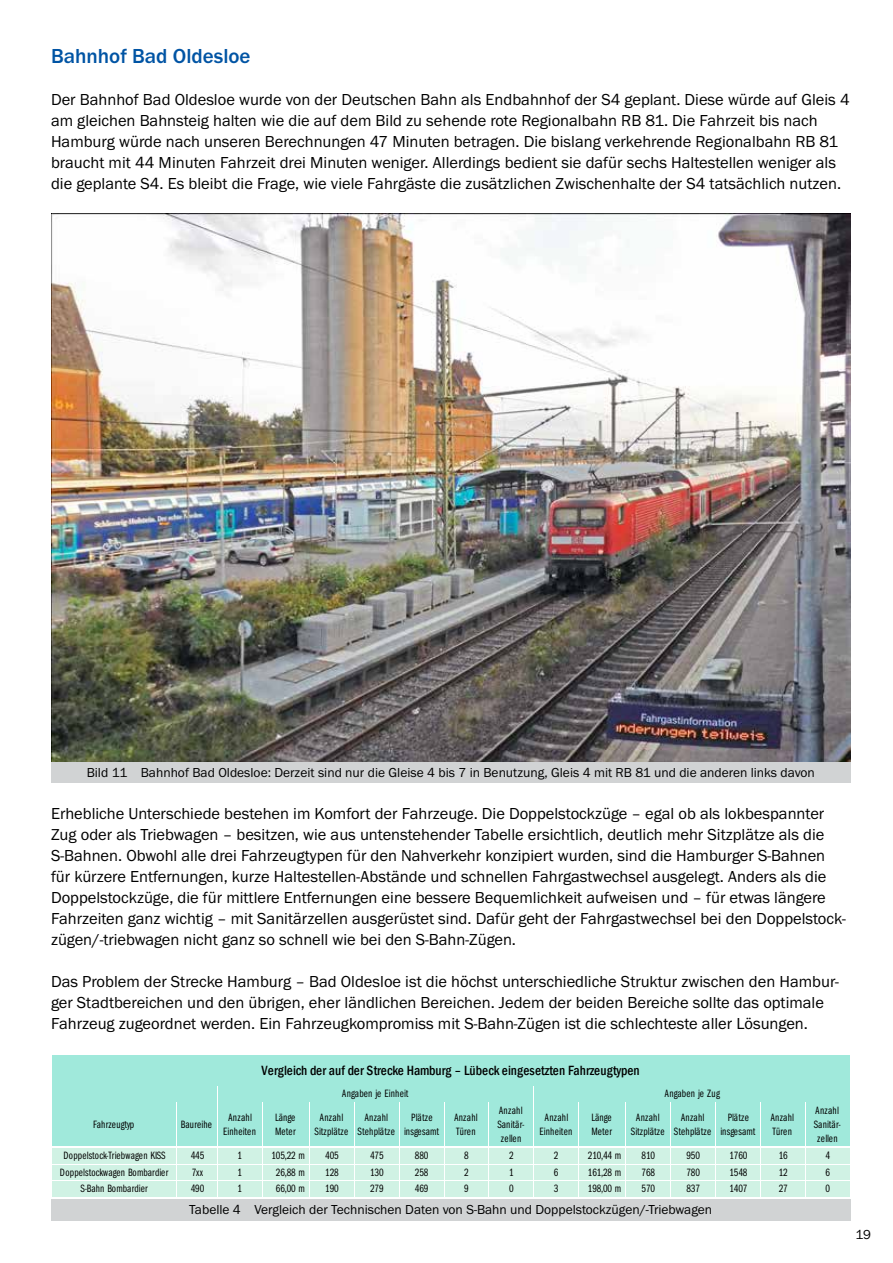
<style>
.page{position:relative;width:893px;height:1263px;background:#fff}
.page>*{position:absolute;margin:0;border:0;box-sizing:border-box;transform-origin:0 0}
.t1{font:500 21px "Franklin Gothic Itc T";color:#0054a4}
.t2{font:16.5px/21px "Franklin Gothic Itc T";color:#000}
.t3{font:500 condensed 13.8px "Franklin Gothic";color:#000}
.t4{font:13.5px "Franklin Gothic Itc T";color:#000}
.t5{font:10.95px/13.8px "Franklin Gothic Book Comp";letter-spacing:.01em;color:#000;text-align:center}
</style>
<div class="page">
<img style="left:51px;top:214px;width:799px;height:548px">
<div style="left:51px;top:762px;width:799px;height:21px;background:#d1d3d4"></div>
<div style="left:51px;top:1199px;width:799px;height:21px;background:#d1d3d4"></div>
<div style="left:52px;top:1055px;width:798px;height:91px;background:#a0e9db"></div>
<div style="left:52px;top:1147px;width:798px;height:51px;background:#d0f2e4"></div>
<hr style="left:176px;top:1102px;width:1px;height:44px;background:#fff">
<hr style="left:217px;top:1086px;width:1px;height:60px;background:#fff">
<hr style="left:262px;top:1102px;width:1px;height:44px;background:#fff">
<hr style="left:309px;top:1102px;width:1px;height:44px;background:#fff">
<hr style="left:354px;top:1102px;width:1px;height:44px;background:#fff">
<hr style="left:399px;top:1102px;width:1px;height:44px;background:#fff">
<hr style="left:444px;top:1102px;width:1px;height:44px;background:#fff">
<hr style="left:488px;top:1102px;width:1px;height:44px;background:#fff">
<hr style="left:533px;top:1086px;width:1px;height:60px;background:#fff">
<hr style="left:578px;top:1102px;width:1px;height:44px;background:#fff">
<hr style="left:625px;top:1102px;width:1px;height:44px;background:#fff">
<hr style="left:670px;top:1102px;width:1px;height:44px;background:#fff">
<hr style="left:715px;top:1102px;width:1px;height:44px;background:#fff">
<hr style="left:760px;top:1102px;width:1px;height:44px;background:#fff">
<hr style="left:805px;top:1102px;width:1px;height:44px;background:#fff">
<hr style="left:849px;top:1055px;width:1px;height:91px;background:#fff">
<hr style="left:849px;top:1148px;width:1px;height:50px;background:#fff">
<hr style="left:217px;top:1148px;width:1px;height:50px;background:#fff">
<hr style="left:533px;top:1148px;width:1px;height:50px;background:#fff">
<hr style="left:176px;top:1148px;width:1px;height:50px;background:#fff">
<hr style="left:262px;top:1148px;width:1px;height:50px;background:#fff">
<hr style="left:309px;top:1148px;width:1px;height:50px;background:#fff">
<hr style="left:354px;top:1148px;width:1px;height:50px;background:#fff">
<hr style="left:399px;top:1148px;width:1px;height:50px;background:#fff">
<hr style="left:444px;top:1148px;width:1px;height:50px;background:#fff">
<hr style="left:488px;top:1148px;width:1px;height:50px;background:#fff">
<hr style="left:578px;top:1148px;width:1px;height:50px;background:#fff">
<hr style="left:625px;top:1148px;width:1px;height:50px;background:#fff">
<hr style="left:670px;top:1148px;width:1px;height:50px;background:#fff">
<hr style="left:715px;top:1148px;width:1px;height:50px;background:#fff">
<hr style="left:760px;top:1148px;width:1px;height:50px;background:#fff">
<hr style="left:805px;top:1148px;width:1px;height:50px;background:#fff">
<hr style="left:52px;top:1145px;width:798px;height:1px;background:#fff">
<hr style="left:52px;top:1147px;width:798px;height:1px;background:#fff">
<hr style="left:52px;top:1164px;width:798px;height:1px;background:#fff">
<hr style="left:52px;top:1180px;width:798px;height:1px;background:#fff">
<hr style="left:52px;top:1197px;width:798px;height:1px;background:#fff">
<p class="t1" style="left:51px;top:43px;width:201px">Bahnhof Bad Oldesloe</p>
<p class="t2" style="left:51px;top:88px;width:800px">Der Bahnhof Bad Oldesloe wurde von der Deutschen Bahn als Endbahnhof der S4 geplant. Diese würde auf Gleis 4 am gleichen Bahnsteig halten wie die auf dem Bild zu sehende rote Regionalbahn RB 81. Die Fahrzeit bis nach Hamburg würde nach unseren Berechnungen 47 Minuten betragen. Die bislang verkehrende Regionalbahn RB 81 braucht mit 44 Minuten Fahrzeit drei Minuten weniger. Allerdings bedient sie dafür sechs Haltestellen weniger als die geplante S4. Es bleibt die Frage, wie viele Fahrgäste die zusätzlichen Zwischenhalte der S4 tatsächlich nutzen.</p>
<p class="t4" style="left:87px;top:765px;width:730px">Bild 11 Bahnhof Bad Oldesloe: Derzeit sind nur die Gleise 4 bis 7 in Benutzung, Gleis 4 mit RB 81 und die anderen links davon</p>
<p class="t2" style="left:51px;top:802px;width:796px">Erhebliche Unterschiede bestehen im Komfort der Fahrzeuge. Die Doppelstockzüge – egal ob als lokbespannter Zug oder als Triebwagen – besitzen, wie aus untenstehender Tabelle ersichtlich, deutlich mehr Sitzplätze als die S-Bahnen. Obwohl alle drei Fahrzeugtypen für den Nahverkehr konzipiert wurden, sind die Hamburger S-Bahnen für kürzere Entfernungen, kurze Haltestellen-Abstände und schnellen Fahrgastwechsel ausgelegt. Anders als die Doppelstockzüge, die für mittlere Entfernungen eine bessere Bequemlichkeit aufweisen und – für etwas längere Fahrzeiten ganz wichtig – mit Sanitärzellen ausgerüstet sind. Dafür geht der Fahrgastwechsel bei den Doppelstock&shy;zügen/-triebwagen nicht ganz so schnell wie bei den S-Bahn-Zügen.</p>
<p class="t2" style="left:51px;top:970px;width:789px">Das Problem der Strecke Hamburg – Bad Oldesloe ist die höchst unterschiedliche Struktur zwischen den Hambur&shy;ger Stadtbereichen und den übrigen, eher ländlichen Bereichen. Jedem der beiden Bereiche sollte das optimale<br>Fahrzeug zugeordnet werden. Ein Fahrzeugkompromiss mit S-Bahn-Zügen ist die schlechteste aller Lösungen.</p>
<p class="t3" style="left:262px;top:1061px;width:380px">Vergleich der auf der Strecke Hamburg – Lübeck eingesetzten Fahrzeugtypen</p>
<p class="t5" style="left:342px;top:1086px;width:68px">Angaben je Einheit</p>
<p class="t5" style="left:665px;top:1086px;width:56px">Angaben je Zug</p>
<p class="t5" style="left:93px;top:1118px;width:43px">Fahrzeugtyp</p>
<p class="t5" style="left:181px;top:1118px;width:32px">Baureihe</p>
<p class="t5" style="left:223px;top:1110px;width:34px">Anzahl<br>Einheiten</p>
<p class="t5" style="left:275px;top:1110px;width:22px;text-align:left">Länge<br>Meter</p>
<p class="t5" style="left:314px;top:1110px;width:35px">Anzahl<br>Sitzplätze</p>
<p class="t5" style="left:358px;top:1110px;width:39px">Anzahl<br>Stehplätze</p>
<p class="t5" style="left:404px;top:1110px;width:36px">Plätze insgesamt</p>
<p class="t5" style="left:454px;top:1110px;width:25px;text-align:left">Anzahl<br>Türen</p>
<p class="t5" style="left:497px;top:1104px;width:28px">Anzahl<br>Sanitär&shy;zellen</p>
<p class="t5" style="left:539px;top:1110px;width:34px">Anzahl<br>Einheiten</p>
<p class="t5" style="left:591px;top:1110px;width:22px;text-align:left">Länge<br>Meter</p>
<p class="t5" style="left:631px;top:1110px;width:35px">Anzahl<br>Sitzplätze</p>
<p class="t5" style="left:674px;top:1110px;width:39px">Anzahl<br>Stehplätze</p>
<p class="t5" style="left:720px;top:1110px;width:36px">Plätze insgesamt</p>
<p class="t5" style="left:771px;top:1110px;width:25px;text-align:left">Anzahl<br>Türen</p>
<p class="t5" style="left:814px;top:1104px;width:28px">Anzahl<br>Sanitär&shy;zellen</p>
<p class="t5" style="left:64px;top:1149px;width:104px">Doppelstock-Triebwagen KISS</p>
<p class="t5" style="left:191px;top:1149px;width:15px">445</p>
<p class="t5" style="left:237px;top:1149px;width:6px">1</p>
<p class="t5" style="left:271px;top:1149px;width:35px">105,22 m</p>
<p class="t5" style="left:325px;top:1149px;width:15px">405</p>
<p class="t5" style="left:370px;top:1149px;width:15px">475</p>
<p class="t5" style="left:415px;top:1149px;width:15px">880</p>
<p class="t5" style="left:464px;top:1149px;width:6px">8</p>
<p class="t5" style="left:509px;top:1149px;width:6px">2</p>
<p class="t5" style="left:554px;top:1149px;width:6px">2</p>
<p class="t5" style="left:588px;top:1149px;width:35px">210,44 m</p>
<p class="t5" style="left:642px;top:1149px;width:15px">810</p>
<p class="t5" style="left:686px;top:1149px;width:15px">950</p>
<p class="t5" style="left:729px;top:1149px;width:20px">1760</p>
<p class="t5" style="left:779px;top:1149px;width:11px">16</p>
<p class="t5" style="left:825px;top:1149px;width:6px">4</p>
<p class="t5" style="left:60px;top:1165px;width:110px">Doppelstockwagen Bombardier</p>
<p class="t5" style="left:192px;top:1165px;width:13px">7xx</p>
<p class="t5" style="left:237px;top:1165px;width:6px">1</p>
<p class="t5" style="left:276px;top:1165px;width:30px">26,88 m</p>
<p class="t5" style="left:325px;top:1165px;width:15px">128</p>
<p class="t5" style="left:370px;top:1165px;width:15px">130</p>
<p class="t5" style="left:415px;top:1165px;width:15px">258</p>
<p class="t5" style="left:464px;top:1165px;width:6px">2</p>
<p class="t5" style="left:509px;top:1165px;width:6px">1</p>
<p class="t5" style="left:554px;top:1165px;width:6px">6</p>
<p class="t5" style="left:588px;top:1165px;width:35px">161,28 m</p>
<p class="t5" style="left:642px;top:1165px;width:15px">768</p>
<p class="t5" style="left:686px;top:1165px;width:15px">780</p>
<p class="t5" style="left:729px;top:1165px;width:20px">1548</p>
<p class="t5" style="left:779px;top:1165px;width:11px">12</p>
<p class="t5" style="left:825px;top:1165px;width:6px">6</p>
<p class="t5" style="left:81px;top:1182px;width:69px">S-Bahn Bombardier</p>
<p class="t5" style="left:191px;top:1182px;width:15px">490</p>
<p class="t5" style="left:237px;top:1182px;width:6px">1</p>
<p class="t5" style="left:276px;top:1182px;width:30px">66,00 m</p>
<p class="t5" style="left:325px;top:1182px;width:15px">190</p>
<p class="t5" style="left:370px;top:1182px;width:15px">279</p>
<p class="t5" style="left:415px;top:1182px;width:15px">469</p>
<p class="t5" style="left:464px;top:1182px;width:6px">9</p>
<p class="t5" style="left:509px;top:1182px;width:6px">0</p>
<p class="t5" style="left:554px;top:1182px;width:6px">3</p>
<p class="t5" style="left:588px;top:1182px;width:35px">198,00 m</p>
<p class="t5" style="left:642px;top:1182px;width:15px">570</p>
<p class="t5" style="left:686px;top:1182px;width:15px">837</p>
<p class="t5" style="left:729px;top:1182px;width:20px">1407</p>
<p class="t5" style="left:779px;top:1182px;width:11px">27</p>
<p class="t5" style="left:825px;top:1182px;width:6px">0</p>
<p class="t4" style="left:189px;top:1202px;width:524px">Tabelle 4 Vergleich der Technischen Daten von S-Bahn und Doppelstockzügen/-Triebwagen</p>
<p class="t4" style="left:855px;top:1226px;width:17px">19</p>
</div>
